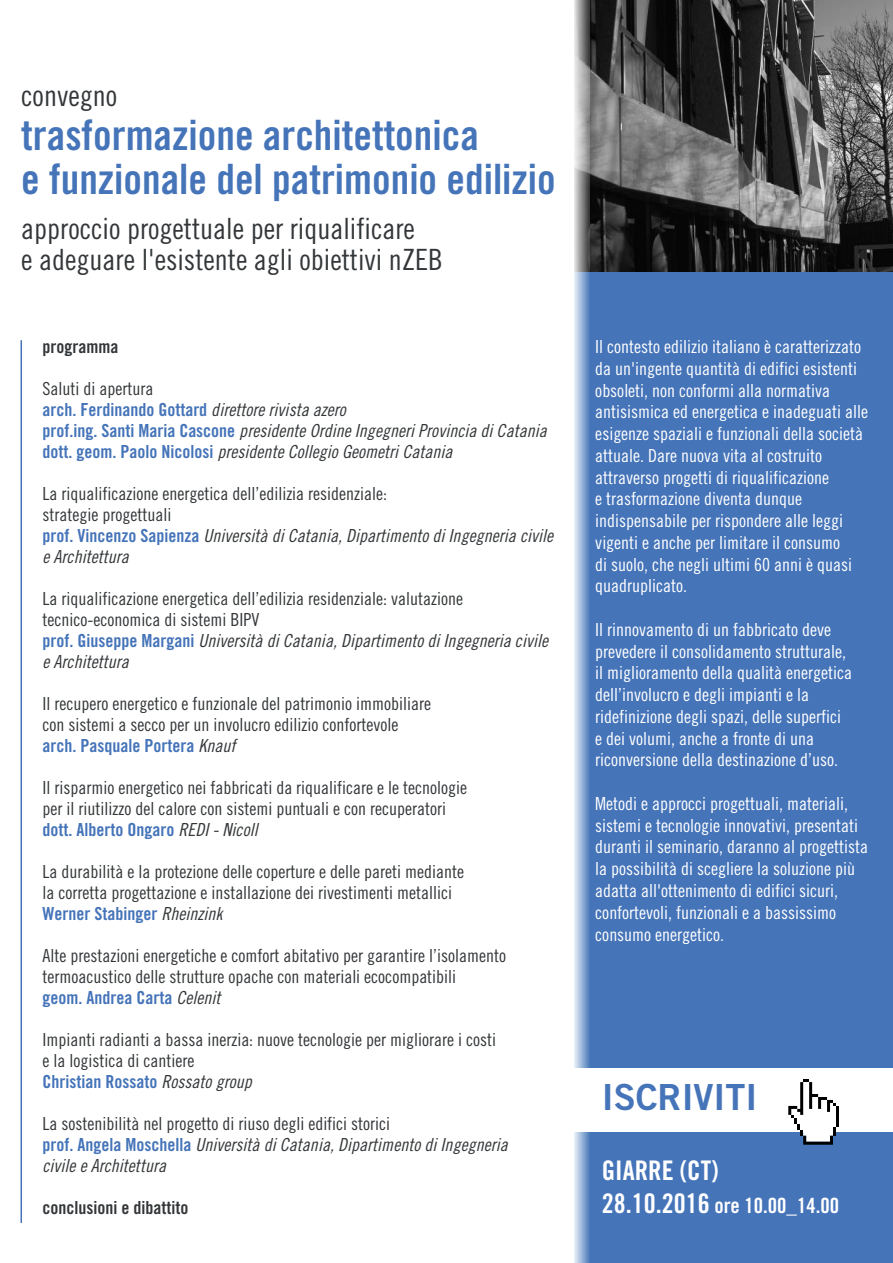
<style>
.page{position:relative;width:893px;height:1263px;background:#fff}
.page>*{position:absolute;margin:0;border:0;box-sizing:border-box;transform-origin:0 0}
.t1{font:41.85px/44px "Trade Gothic Bold Cond Twenty";color:#4574b9}
.t2{font:36px "Trade Gothic Bold Two";color:#4574b9}
.t3{font:29.25px/31.3px "Trade Gothic Cond Eighteen";color:#343739}
.t4{font:27px "Trade Gothic Bold Cond Twenty";color:#fff}
.t5{font:21px "Trade Gothic Bold Cond Twenty";color:#fff}
.t6{font:18px/21.8px "Trade Gothic Cond Eighteen";color:#fff}
.t7{font:18px/21px "Trade Gothic Cond Eighteen";color:#343739}
.t8{font:18px/21px "Trade Gothic Cond Eighteen Obl";color:#343739}
.t9{font:18px "Trade Gothic Bold Cond Twenty";color:#4574b9}
.t10{font:18px "Trade Gothic Bold Cond Twenty";color:#343739}
.s1{font-family:"Trade Gothic Cond Eighteen Obl";color:#343739}
.s2{font-family:"Trade Gothic Bold Cond Twenty";color:#4574b9}
.s3{font-size:27px}
</style>
<div class="page">
<div style="left:574px;top:0;width:319px;height:1263px;background:#4574b9"></div>
<img style="left:589px;top:0;width:304px;height:271px">
<div style="left:522px;top:1068px;width:371px;height:64px;background:#fff"></div>
<hr style="left:836px;top:1106px;width:3px;height:21px;background:#000">
<svg style="left:788px;top:1079px;width:48px;height:66px"></svg>
<hr style="left:21px;top:340px;width:1px;height:883px;background:#4574b9">
<img style="left:574px;top:0;width:15px;height:1263px">
<h3 class="t3" style="left:21px;top:82px;width:98px">convegno</h3>
<h1 class="t1" style="left:21px;top:117px;width:536px">trasformazione architettonica<br>e funzionale del patrimonio edilizio</h1>
<h3 class="t3" style="left:21px;top:215px;width:423px">approccio progettuale per riqualificare<br>e adeguare l'esistente agli obiettivi nZEB</h3>
<p class="t10" style="left:43px;top:340px;width:77px">programma</p>
<p class="t7" style="left:43px;top:380px;width:112px">Saluti di apertura</p>
<p class="t9" style="left:43px;top:403px;width:305px">arch. Ferdinando Gottard <span class="s1">direttore rivista azero</span></p>
<p class="t8" style="left:43px;top:422px;width:506px"><span class="s2">prof.ing. Santi Maria Cascone</span> presidente Ordine Ingegneri Provincia di Catania <span class="s2">dott. geom. Paolo Nicolosi</span> presidente Collegio Geometri Catania</p>
<p class="t7" style="left:43px;top:485px;width:346px">La riqualificazione energetica dell’edilizia residenziale: strategie progettuali</p>
<p class="t8" style="left:43px;top:527px;width:512px"><span class="s2">prof. Vincenzo Sapienza</span> Università di Catania, Dipartimento di Ingegneria civile e Architettura</p>
<p class="t7" style="left:43px;top:590px;width:422px">La riqualificazione energetica dell’edilizia residenziale: valutazione tecnico-economica di sistemi BIPV</p>
<p class="t8" style="left:43px;top:632px;width:507px"><span class="s2">prof. Giuseppe Margani</span> Università di Catania, Dipartimento di Ingegneria civile e Architettura</p>
<p class="t7" style="left:43px;top:695px;width:390px">Il recupero energetico e funzionale del patrimonio immobiliare con sistemi a secco per un involucro edilizio confortevole</p>
<p class="t9" style="left:43px;top:739px;width:194px">arch. Pasquale Portera <span class="s1">Knauf</span></p>
<p class="t7" style="left:43px;top:779px;width:426px">Il risparmio energetico nei fabbricati da riqualificare e le tecnologie per il riutilizzo del calore con sistemi puntuali e con recuperatori</p>
<p class="t9" style="left:43px;top:823px;width:217px">dott. Alberto Ongaro <span class="s1">REDI - Nicoll</span></p>
<p class="t7" style="left:43px;top:863px;width:423px">La durabilità e la protezione delle coperture e delle pareti mediante la corretta progettazione e installazione dei rivestimenti metallici</p>
<p class="t9" style="left:43px;top:907px;width:182px">Werner Stabinger <span class="s1">Rheinzink</span></p>
<p class="t7" style="left:43px;top:947px;width:465px">Alte prestazioni energetiche e comfort abitativo per garantire l’isolamento termoacustico delle strutture opache con materiali ecocompatibili</p>
<p class="t9" style="left:43px;top:991px;width:180px">geom. Andrea Carta <span class="s1">Celenit</span></p>
<p class="t7" style="left:43px;top:1031px;width:455px">Impianti radianti a bassa inerzia: nuove tecnologie per migliorare i costi e la logistica di cantiere</p>
<p class="t9" style="left:43px;top:1075px;width:211px">Christian Rossato <span class="s1">Rossato group</span></p>
<p class="t7" style="left:43px;top:1115px;width:349px">La sostenibilità nel progetto di riuso degli edifici storici</p>
<p class="t8" style="left:43px;top:1136px;width:467px"><span class="s2">prof. Angela Moschella</span> Università di Catania, Dipartimento di Ingegneria civile e Architettura</p>
<p class="t10" style="left:43px;top:1201px;width:147px">conclusioni e dibattito</p>
<p class="t6" style="left:595px;top:337px;width:274px">Il contesto edilizio italiano è caratterizzato da un'ingente quantità di edifici esistenti obsoleti, non conformi alla normativa antisismica ed energetica e inadeguati alle esigenze spaziali e funzionali della società attuale. Dare nuova vita al costruito attraverso progetti di riqualificazione<br>e trasformazione diventa dunque indispensabile per rispondere alle leggi vigenti e anche per limitare il consumo<br>di suolo, che negli ultimi 60 anni è quasi quadruplicato.</p>
<p class="t6" style="left:595px;top:620px;width:258px">Il rinnovamento di un fabbricato deve prevedere il consolidamento strutturale, il miglioramento della qualità energetica dell’involucro e degli impianti e la ridefinizione degli spazi, delle superfici e dei volumi, anche a fronte di una riconversione della destinazione d’uso.</p>
<p class="t6" style="left:595px;top:794px;width:274px">Metodi e approcci progettuali, materiali, sistemi e tecnologie innovativi, presentati duranti il seminario, daranno al progettista la possibilità di scegliere la soluzione più adatta all'ottenimento di edifici sicuri, confortevoli, funzionali e a bassissimo consumo energetico.</p>
<h2 class="t2" style="left:602px;top:1083px;width:157px">ISCRIVITI</h2>
<h3 class="t4" style="left:602px;top:1160px;width:118px">GIARRE (CT)</h3>
<p class="t5" style="left:602px;top:1197px;width:239px"><span class="s3">28.10.2016</span> ore 10.00_14.00</p>
</div>
